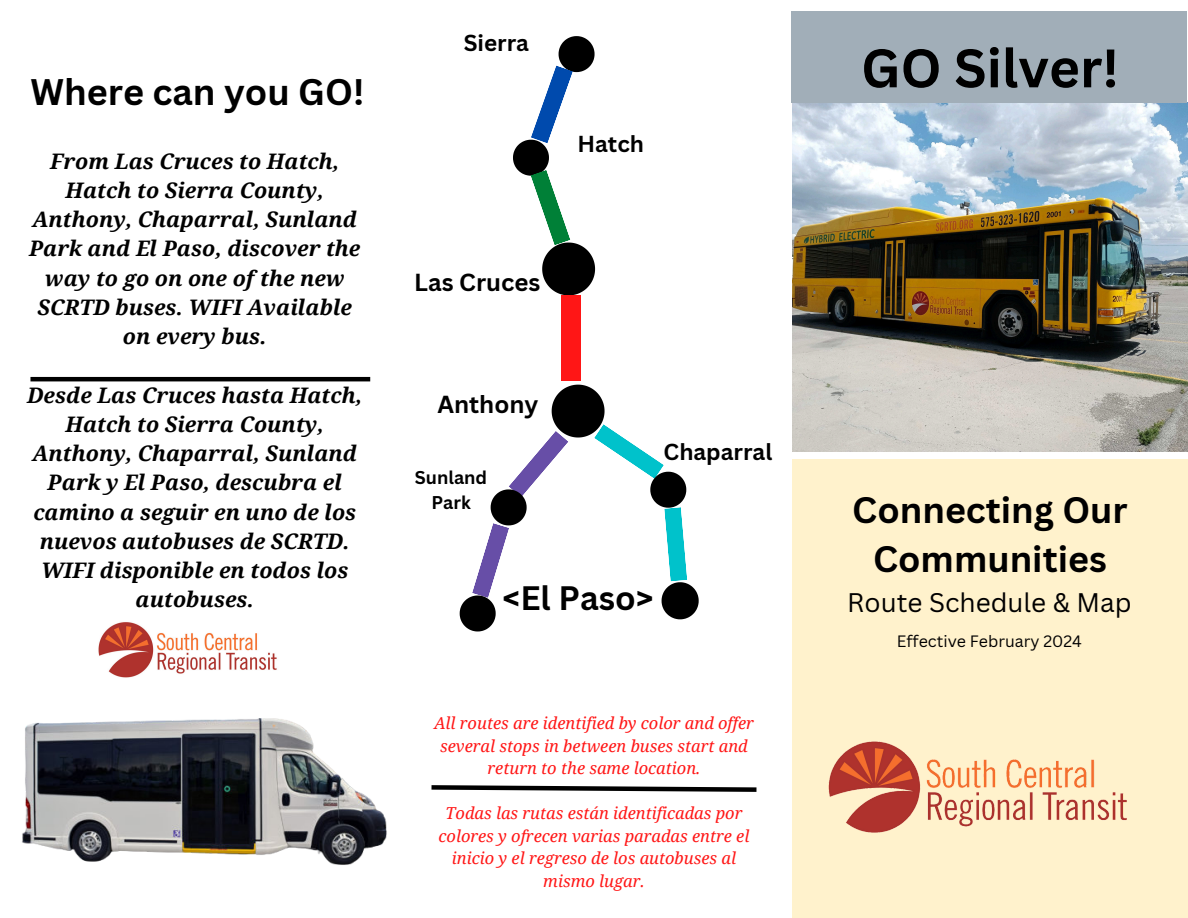
<style>
.page{position:relative;width:1188px;height:918px;background:#fff}
.page>*{position:absolute;margin:0;border:0;box-sizing:border-box;transform-origin:0 0}
.t1{font:700 52.95px "Canva Sans";color:#000}
.t2{font:700 36px "Canva Sans";color:#000}
.t3{font:700 35.85px/49.5px "Canva Sans";color:#000;text-align:center}
.t4{font:700 33px "Canva Sans";color:#000}
.t5{font:26.25px "Canva Sans";color:#000}
.t6{font:700 24px "Canva Sans";color:#000}
.t7{font:700 22.5px "Canva Sans";color:#000}
.t8{font:italic 700 21.45px/29.2px "Noto Serif";color:#000;text-align:center}
.t9{font:700 18px/24.8px "Canva Sans";color:#000;text-align:center}
.t10{font:italic 16.5px/22.5px "Noto Serif";color:#ff1616;text-align:center}
.t11{font:16.05px "Canva Sans";color:#000}
</style>
<div class="page">
<img style="left:792px;top:102px;width:396px;height:349px">
<div style="left:791px;top:11px;width:396px;height:91px;background:#a1aeb8"></div>
<div style="left:792px;top:459px;width:396px;height:459px;background:#fff2cc"></div>
<img style="left:828px;top:741px;width:299px;height:92px">
<img style="left:98px;top:622px;width:179px;height:44px">
<div style="left:561px;top:295px;width:20px;height:86px;background:#ff1616"></div>
<svg style="left:460px;top:385px;width:239px;height:246px"></svg>
<hr style="left:30px;top:377px;width:340px;height:4px;background:#000">
<svg style="left:431px;top:785px;width:326px;height:7px"></svg>
<svg style="left:513px;top:36px;width:82px;height:259px"></svg>
<img style="left:22px;top:666px;width:365px;height:199px">
<h3 class="t2" style="left:30px;top:67px;width:335px">Where can you GO!</h3>
<p class="t8" style="left:29px;top:146px;width:333px">From Las Cruces to Hatch,<br>Hatch to Sierra County,<br>Anthony, Chaparral, Sunland<br>Park and El Paso, discover the way to go on one of the new<br>SCRTD buses. WIFI Available on every bus.</p>
<p class="t8" style="left:27px;top:380px;width:337px">Desde Las Cruces hasta Hatch,<br>Hatch to Sierra County,<br>Anthony, Chaparral, Sunland<br>Park y El Paso, descubra el camino a seguir en uno de los nuevos autobuses de SCRTD.<br>WIFI disponible en todos los autobuses.</p>
<h5 class="t7" style="left:464px;top:27px;width:67px">Sierra</h5>
<p class="t7" style="left:578px;top:128px;width:68px">Hatch</p>
<p class="t6" style="left:414px;top:266px;width:128px">Las Cruces</p>
<h3 class="t6" style="left:437px;top:387px;width:103px">Anthony</h3>
<p class="t9" style="left:415px;top:464px;width:74px">Sunland<br>Park</p>
<p class="t7" style="left:664px;top:436px;width:110px">Chaparral</p>
<p class="t4" style="left:503px;top:575px;width:153px">&lt;El Paso&gt;</p>
<h5 class="t10" style="left:434px;top:712px;width:321px">All routes are identified by color and offer several stops in between buses start and return to the same location.</h5>
<p class="t10" style="left:439px;top:802px;width:312px">Todas las rutas están identificadas por colores y ofrecen varias paradas entre el inicio y el regreso de los autobuses al mismo lugar.</p>
<h5 class="t1" style="left:861px;top:31px;width:259px">GO Silver!</h5>
<p class="t3" style="left:852px;top:484px;width:277px">Connecting Our<br>Communities</p>
<p class="t5" style="left:847px;top:584px;width:286px">Route Schedule &amp; Map</p>
<p class="t11" style="left:897px;top:630px;width:187px">Effective February 2024</p>
</div>
